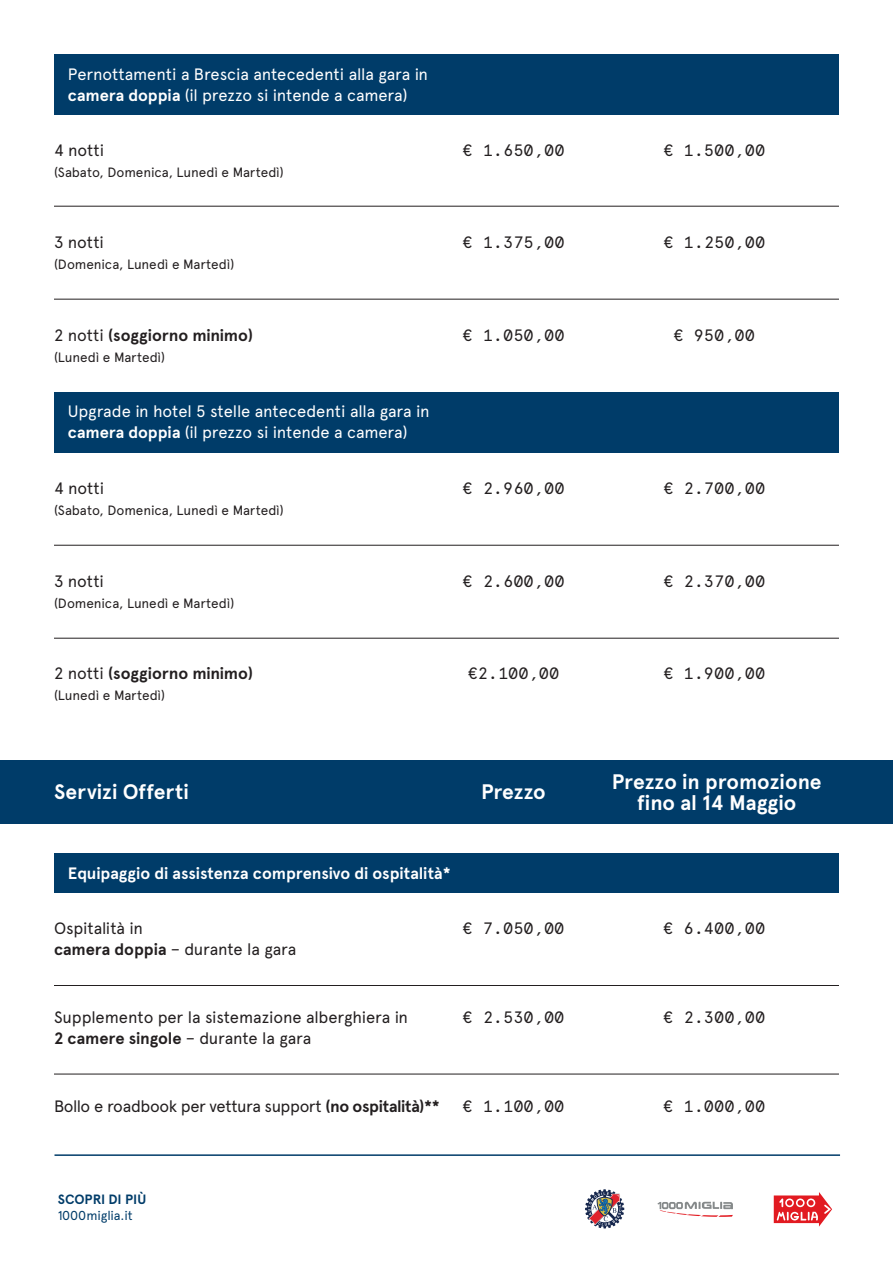
<style>
.page{position:relative;width:893px;height:1263px;background:#fff}
.page>*{position:absolute;margin:0;border:0;box-sizing:border-box;transform-origin:0 0}
.t1{font:700 21px/21px "Apercu Pro";color:#fff;text-align:center}
.t2{font:16.5px "Apercu Pro Mono";color:#231f20}
.t3{font:16.5px/21px "Apercu Pro";letter-spacing:-.01em;color:#fff}
.t4{font:16.5px/21px "Apercu Pro";letter-spacing:-.01em;color:#231f20}
.t5{font:16.5px "Apercu Pro";letter-spacing:-.03em;color:#231f20}
.t6{font:700 16.5px "Apercu Pro";letter-spacing:-.005em;color:#231f20}
.t7{font:700 16.5px "Apercu Pro";letter-spacing:-.005em;color:#fff}
.t8{font:13.5px "Apercu Pro";letter-spacing:-.01em;color:#231f20}
.t9{font:700 13.5px "Apercu Pro";color:#003c69}
.t10{font:12.9px "Apercu Pro";letter-spacing:-.005em;color:#003c69}
.s1{font-weight:700}
.s2{font-weight:400}
</style>
<div class="page">
<hr style="left:54px;top:545px;width:785px;height:1px;background:#231f20">
<hr style="left:54px;top:638px;width:785px;height:1px;background:#231f20">
<div style="left:54px;top:54px;width:785px;height:61px;background:#003c69"></div>
<hr style="left:54px;top:206px;width:785px;height:1px;background:#231f20">
<hr style="left:54px;top:299px;width:785px;height:1px;background:#231f20">
<div style="left:54px;top:392px;width:785px;height:61px;background:#003c69"></div>
<svg style="left:585px;top:1189px;width:40px;height:40px"></svg>
<svg style="left:773px;top:1192px;width:59px;height:35px"></svg>
<svg style="left:657px;top:1202px;width:76px;height:15px"></svg>
<div style="left:0;top:760px;width:893px;height:63px;background:#003c69"></div>
<hr style="left:54px;top:1154px;width:786px;height:2px;background:#003c69">
<div style="left:54px;top:853px;width:785px;height:40px;background:#003c69"></div>
<hr style="left:54px;top:985px;width:785px;height:1px;background:#231f20">
<hr style="left:54px;top:1074px;width:785px;height:1px;background:#231f20">
<p class="t3" style="left:68px;top:62px;width:362px">Pernottamenti a Brescia antecedenti alla gara in <span class="s1">camera doppia</span> (il prezzo si intende a camera)</p>
<p class="t4" style="left:54px;top:139px;width:52px">4 notti</p>
<p class="t8" style="left:54px;top:162px;width:231px">(Sabato, Domenica, Lunedì e Martedì)</p>
<p class="t2" style="left:462px;top:138px;width:104px">€ 1.650,00</p>
<p class="t2" style="left:663px;top:138px;width:104px">€ 1.500,00</p>
<p class="t4" style="left:54px;top:231px;width:51px">3 notti</p>
<p class="t8" style="left:54px;top:254px;width:182px">(Domenica, Lunedì e Martedì)</p>
<p class="t2" style="left:462px;top:230px;width:104px">€ 1.375,00</p>
<p class="t2" style="left:663px;top:230px;width:104px">€ 1.250,00</p>
<p class="t6" style="left:54px;top:323px;width:200px"><span class="s2">2 notti</span> (soggiorno minimo)</p>
<p class="t8" style="left:54px;top:347px;width:113px">(Lunedì e Martedì)</p>
<p class="t2" style="left:462px;top:323px;width:104px">€ 1.050,00</p>
<p class="t2" style="left:673px;top:323px;width:83px">€ 950,00</p>
<p class="t3" style="left:68px;top:400px;width:363px">Upgrade in hotel 5 stelle antecedenti alla gara in <span class="s1">camera doppia</span> (il prezzo si intende a camera)</p>
<p class="t4" style="left:54px;top:477px;width:52px">4 notti</p>
<p class="t8" style="left:54px;top:500px;width:231px">(Sabato, Domenica, Lunedì e Martedì)</p>
<p class="t2" style="left:462px;top:476px;width:104px">€ 2.960,00</p>
<p class="t2" style="left:663px;top:476px;width:104px">€ 2.700,00</p>
<p class="t4" style="left:54px;top:570px;width:51px">3 notti</p>
<p class="t8" style="left:54px;top:593px;width:182px">(Domenica, Lunedì e Martedì)</p>
<p class="t2" style="left:462px;top:569px;width:104px">€ 2.600,00</p>
<p class="t2" style="left:663px;top:569px;width:104px">€ 2.370,00</p>
<p class="t6" style="left:54px;top:661px;width:200px"><span class="s2">2 notti</span> (soggiorno minimo)</p>
<p class="t8" style="left:54px;top:685px;width:113px">(Lunedì e Martedì)</p>
<p class="t2" style="left:467px;top:661px;width:94px">€2.100,00</p>
<p class="t2" style="left:663px;top:661px;width:104px">€ 1.900,00</p>
<p class="t1" style="left:54px;top:780px;width:136px">Servizi Offerti</p>
<p class="t1" style="left:481px;top:780px;width:66px">Prezzo</p>
<p class="t1" style="left:612px;top:771px;width:211px">Prezzo in promozione fino al 14 Maggio</p>
<p class="t7" style="left:68px;top:860px;width:384px">Equipaggio di assistenza comprensivo di ospitalità*</p>
<p class="t4" style="left:54px;top:917px;width:244px">Ospitalità in<br><span class="s1">camera doppia</span> – durante la gara</p>
<p class="t2" style="left:462px;top:916px;width:104px">€ 7.050,00</p>
<p class="t4" style="left:54px;top:1006px;width:356px">Supplemento per la sistemazione alberghiera in<br><span class="s1">2 camere singole</span> – durante la gara</p>
<p class="t5" style="left:54px;top:1093px;width:387px">Bollo e roadbook per vettura support <span class="s1">(no ospitalità)**</span></p>
<p class="t2" style="left:462px;top:1005px;width:104px">€ 2.530,00</p>
<p class="t2" style="left:462px;top:1093px;width:104px">€ 1.100,00</p>
<p class="t9" style="left:58px;top:1189px;width:90px">SCOPRI DI PIÙ</p>
<p class="t10" style="left:58px;top:1206px;width:77px">1000miglia.it</p>
<p class="t2" style="left:663px;top:916px;width:104px">€ 6.400,00</p>
<p class="t2" style="left:663px;top:1005px;width:104px">€ 2.300,00</p>
<p class="t2" style="left:663px;top:1093px;width:104px">€ 1.000,00</p>
</div>
